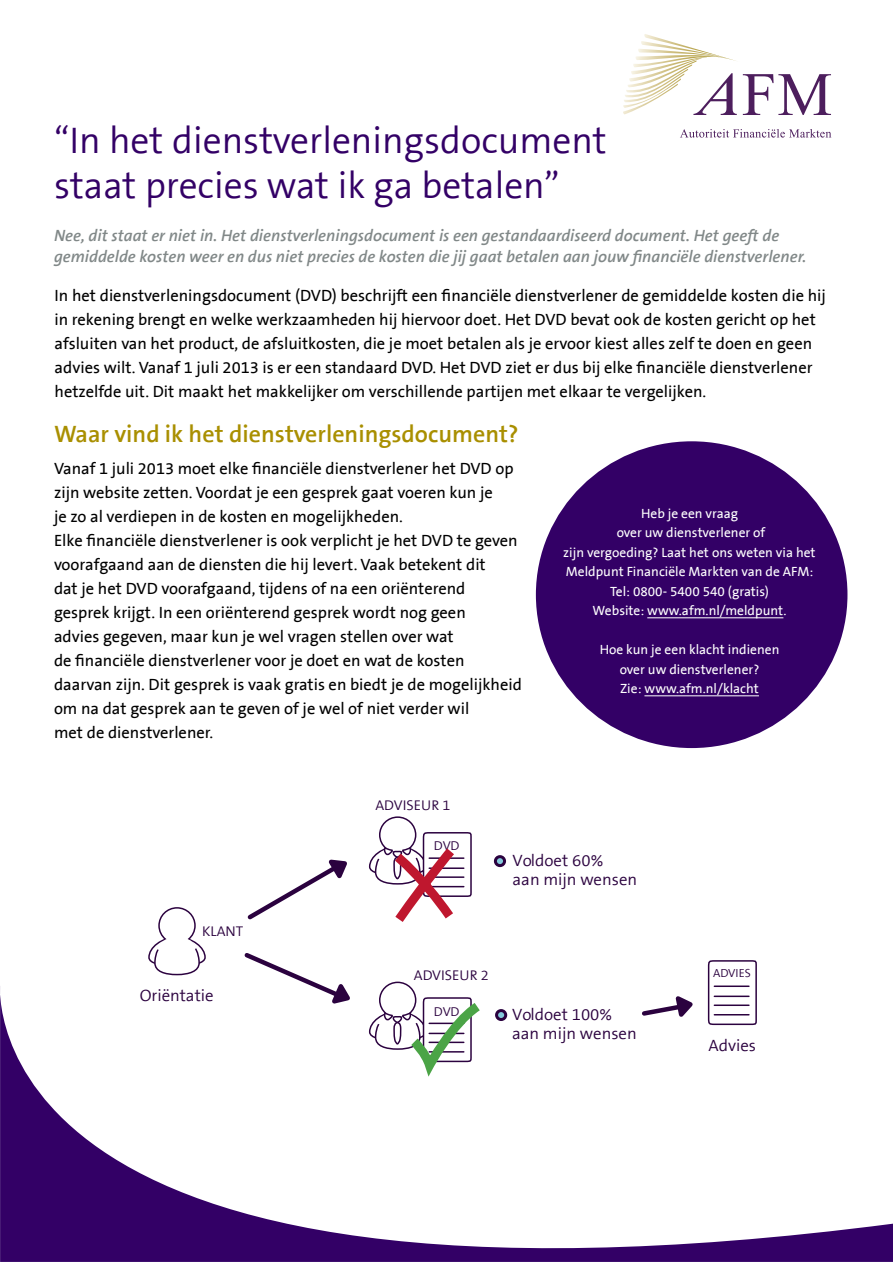
<style>
.page{position:relative;width:893px;height:1263px;background:#fff}
.page>*{position:absolute;margin:0;border:0;box-sizing:border-box;transform-origin:0 0}
.t1{font:300 37.5px/45px "The Sans B4";color:#306}
.t2{font:600 24px "The Sans B6";color:#a98f00}
.t3{font:16.5px/24px "The Sans B5 Plain";color:#000}
.t4{font:italic 600 16.5px/21px "The Sans B6";color:#818888}
.t5{font:300 16.5px/18.9px "The Sans B4";color:#2b023f}
.t6{font:300 14.25px "The Sans B4";color:#2b023f}
.t7{font:13.5px/19.5px "The Sans B5 Plain";color:#fff;text-align:center}
.t8{font:300 13.05px "The Sans B4";letter-spacing:-.015em;color:#2b023f}
.t9{font:300 11.85px "The Sans B4";color:#2b023f}
</style>
<div class="page">
<svg style="left:623px;top:34px;width:208px;height:81px"></svg>
<svg style="left:680px;top:129px;width:151px;height:9px"></svg>
<svg style="left:0;top:986px;width:893px;height:276px"></svg>
<div style="left:496px;top:1010px;width:10px;height:10px;background:#84cadb;border-radius:50%"></div>
<div style="left:495px;top:1009px;width:12px;height:12px;border:3px solid #2b023f;border-radius:50%"></div>
<div style="left:495px;top:856px;width:10px;height:10px;background:#84cadb;border-radius:50%"></div>
<div style="left:494px;top:855px;width:12px;height:12px;border:3px solid #2b023f;border-radius:50%"></div>
<svg style="left:368px;top:981px;width:122px;height:145px"></svg>
<svg style="left:368px;top:816px;width:104px;height:106px"></svg>
<svg style="left:148px;top:907px;width:58px;height:69px"></svg>
<svg style="left:247px;top:859px;width:100px;height:61px"></svg>
<svg style="left:241px;top:953px;width:114px;height:54px"></svg>
<svg style="left:639px;top:990px;width:59px;height:31px"></svg>
<svg style="left:707px;top:960px;width:51px;height:66px"></svg>
<hr style="left:714px;top:985px;width:35px;height:2px;background:#2b023f">
<hr style="left:714px;top:995px;width:35px;height:2px;background:#2b023f">
<hr style="left:714px;top:1004px;width:35px;height:2px;background:#2b023f">
<hr style="left:714px;top:1014px;width:35px;height:1px;background:#2b023f">
<div style="left:536px;top:441px;width:311px;height:307px;background:#306;border-radius:50%"></div>
<hr style="left:647px;top:617px;width:136px;height:1px;background:#fff">
<hr style="left:644px;top:695px;width:115px;height:1px;background:#fff">
<h1 class="t1" style="left:54px;top:119px;width:554px">“In het dienstverleningsdocument staat precies wat ik ga betalen”</h1>
<p class="t4" style="left:54px;top:226px;width:754px">Nee, dit staat er niet in. Het dienstverleningsdocument is een gestandaardiseerd document. Het geeft de gemiddelde kosten weer en dus niet precies de kosten die jij gaat betalen aan jouw financiële dienstverlener.</p>
<p class="t3" style="left:55px;top:284px;width:773px">In het dienstverleningsdocument (DVD) beschrijft een financiële dienstverlener de gemiddelde kosten die hij in rekening brengt en welke werkzaamheden hij hiervoor doet. Het DVD bevat ook de kosten gericht op het afsluiten van het product, de afsluitkosten, die je moet betalen als je ervoor kiest alles zelf te doen en geen advies wilt. Vanaf 1 juli 2013 is er een standaard DVD. Het DVD ziet er dus bij elke financiële dienstverlener hetzelfde uit. Dit maakt het makkelijker om verschillende partijen met elkaar te vergelijken.</p>
<h2 class="t2" style="left:54px;top:421px;width:466px">Waar vind ik het dienstverleningsdocument?</h2>
<p class="t3" style="left:54px;top:457px;width:469px">Vanaf 1 juli 2013 moet elke financiële dienstverlener het DVD op zijn website zetten. Voordat je een gesprek gaat voeren kun je<br>je zo al verdiepen in de kosten en mogelijkheden.<br>Elke financiële dienstverlener is ook verplicht je het DVD te geven voorafgaand aan de diensten die hij levert. Vaak betekent dit<br>dat je het DVD voorafgaand, tijdens of na een oriënterend gesprek krijgt. In een oriënterend gesprek wordt nog geen<br>advies gegeven, maar kun je wel vragen stellen over wat<br>de financiële dienstverlener voor je doet en wat de kosten daarvan zijn. Dit gesprek is vaak gratis en biedt je de mogelijkheid om na dat gesprek aan te geven of je wel of niet verder wil<br>met de dienstverlener.</p>
<p class="t6" style="left:375px;top:798px;width:76px">ADVISEUR 1</p>
<p class="t8" style="left:434px;top:838px;width:27px">DVD</p>
<p class="t7" style="left:563px;top:504px;width:254px">Heb je een vraag<br>over uw dienstverlener of<br>zijn vergoeding? Laat het ons weten via het<br>Meldpunt Financiële Markten van de AFM:<br>Tel: 0800- 5400 540 (gratis)<br>Website: www.afm.nl/meldpunt.</p>
<p class="t7" style="left:600px;top:641px;width:181px">Hoe kun je een klacht indienen over uw dienstverlener?<br>Zie: www.afm.nl/klacht</p>
<p class="t6" style="left:202px;top:924px;width:43px">KLANT</p>
<p class="t5" style="left:140px;top:986px;width:75px">Oriëntatie</p>
<p class="t5" style="left:512px;top:851px;width:126px">Voldoet 60%<br>aan mijn wensen</p>
<p class="t6" style="left:414px;top:968px;width:76px">ADVISEUR 2</p>
<p class="t9" style="left:713px;top:966px;width:40px">ADVIES</p>
<p class="t8" style="left:434px;top:1005px;width:27px">DVD</p>
<p class="t5" style="left:512px;top:1005px;width:126px">Voldoet 100% aan mijn wensen</p>
<p class="t5" style="left:708px;top:1037px;width:49px">Advies</p>
</div>
